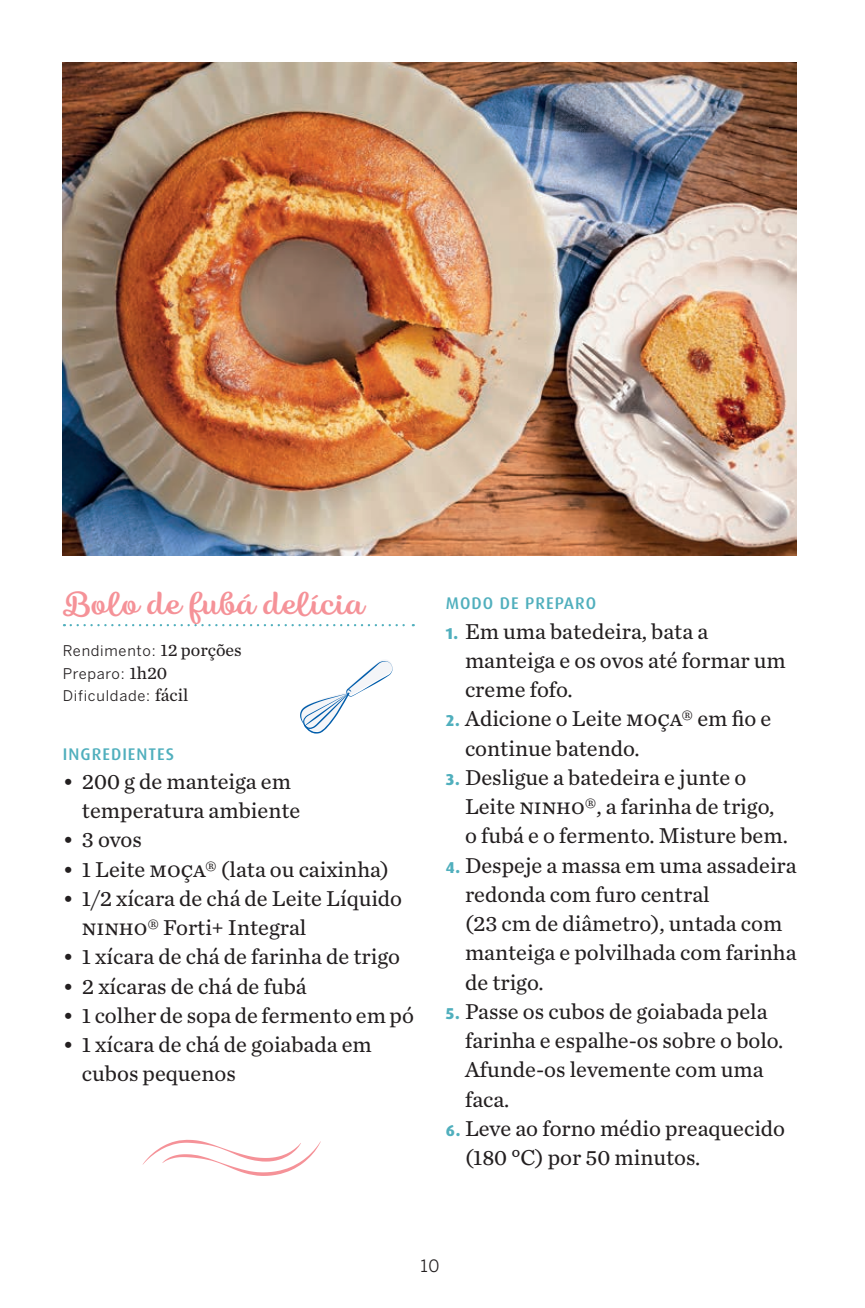
<style>
.page{position:relative;width:865px;height:1308px;background:#fff}
.page>*{position:absolute;margin:0;border:0;box-sizing:border-box;transform-origin:0 0}
.t1{font:27px "Karlie";color:#f59298}
.t2{font:22.5px/29.2px "Chronicle Text G2";color:#231f20}
.t3{font:500 16.88px "Dax Pro";letter-spacing:.06em;color:#50afbd}
.t4{font:16.88px "Benton Sans";color:#231f20}
.t5{font:14.62px/22.5px "Benton Sans";letter-spacing:.05em;color:#231f20}
.s1{font-family:"Chronicle Text G2";font-size:18px}
.s2{font-family:"Dax Pro";font-weight:800;font-size:15.75px;color:#50afbd}
</style>
<div class="page">
<svg style="left:71px;top:624px;width:342px;height:2px"></svg>
<img style="left:63px;top:63px;width:733px;height:492px">
<svg style="left:300px;top:660px;width:93px;height:74px"></svg>
<svg style="left:142px;top:1139px;width:178px;height:37px"></svg>
<p class="t1" style="left:63px;top:589px;width:303px">Bolo de fubá delícia</p>
<p class="t5" style="left:63px;top:639px;width:180px">Rendimento: <span class="s1">12 porções<br></span>Preparo: <span class="s1">1h20<br></span>Dificuldade: <span class="s1">fácil</span></p>
<p class="t3" style="left:63px;top:743px;width:113px">INGREDIENTES</p>
<p class="t2" style="left:82px;top:765px;width:220px;text-indent:-19px">• 200 g de manteiga em temperatura ambiente</p>
<p class="t2" style="left:63px;top:824px;width:81px">• 3 ovos</p>
<p class="t2" style="left:63px;top:853px;width:328px">• 1 Leite MOÇA® (lata ou caixinha)</p>
<p class="t2" style="left:82px;top:882px;width:321px;text-indent:-19px">• 1/2 xícara de chá de Leite Líquido<br>NINHO® Forti+ Integral</p>
<p class="t2" style="left:63px;top:941px;width:339px">• 1 xícara de chá de farinha de trigo</p>
<p class="t2" style="left:63px;top:970px;width:245px">• 2 xícaras de chá de fubá</p>
<p class="t2" style="left:63px;top:999px;width:352px">• 1 colher de sopa de fermento em pó</p>
<p class="t2" style="left:82px;top:1029px;width:291px;text-indent:-19px">• 1 xícara de chá de goiabada em cubos pequenos</p>
<p class="t3" style="left:446px;top:593px;width:152px">MODO DE PREPARO</p>
<p class="t2" style="left:465px;top:615px;width:322px;text-indent:-19px"><span class="s2">1.</span> Em uma batedeira, bata a manteiga e os ovos até formar um creme fofo.</p>
<p class="t2" style="left:465px;top:703px;width:308px;text-indent:-19px"><span class="s2">2.</span> Adicione o Leite MOÇA® em fio e continue batendo.</p>
<p class="t2" style="left:465px;top:761px;width:324px;text-indent:-19px"><span class="s2">3.</span> Desligue a batedeira e junte o<br>Leite NINHO®, a farinha de trigo, o fubá e o fermento. Misture bem.</p>
<p class="t2" style="left:465px;top:849px;width:333px;text-indent:-19px"><span class="s2">4.</span> Despeje a massa em uma assadeira redonda com furo central<br>(23 cm de diâmetro), untada com manteiga e polvilhada com farinha de trigo.</p>
<p class="t2" style="left:465px;top:995px;width:320px;text-indent:-19px"><span class="s2">5.</span> Passe os cubos de goiabada pela farinha e espalhe-os sobre o bolo.<br>Afunde-os levemente com uma faca.</p>
<p class="t2" style="left:465px;top:1112px;width:321px;text-indent:-19px"><span class="s2">6.</span> Leve ao forno médio preaquecido (180 °C) por 50 minutos.</p>
<p class="t4" style="left:420px;top:1255px;width:20px">10</p>
</div>
